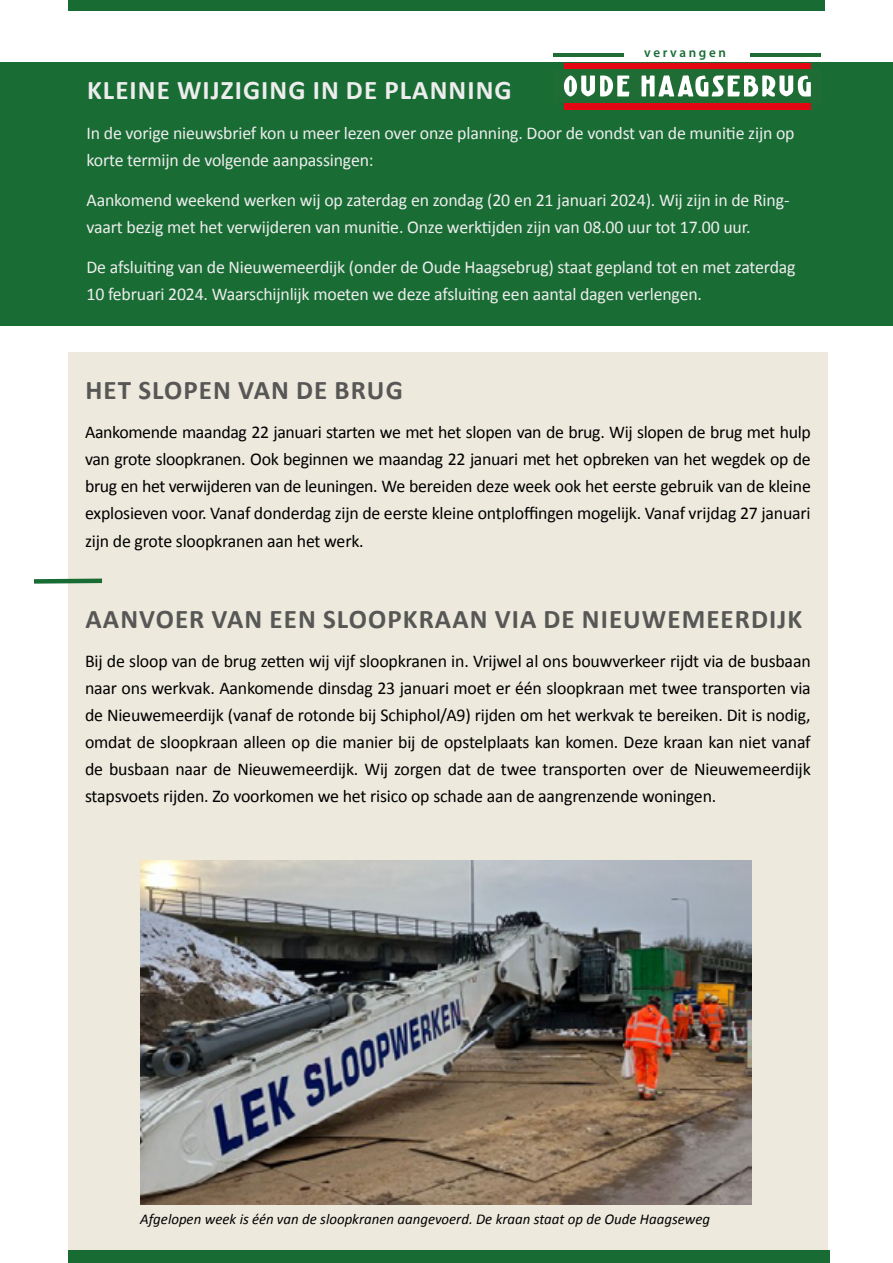
<style>
.page{position:relative;width:893px;height:1263px;background:#fff}
.page>*{position:absolute;margin:0;border:0;box-sizing:border-box;transform-origin:0 0}
.t1{font:700 27px "Calibri";letter-spacing:.04em;color:#575756}
.t2{font:700 27px "Calibri";letter-spacing:.04em;color:#ededed}
.t3{font:18px/27px "Calibri";letter-spacing:-.01em;color:#000;text-align:justify}
.t4{font:18px/27px "Calibri";letter-spacing:-.01em;color:#ededed}
.t5{font:italic 15px "Calibri";color:#000}
.t6{font:600 13.5px "Myriad Pro";letter-spacing:.2em;color:#1a6c37}
</style>
<div class="page">
<div style="left:68px;top:0;width:757px;height:11px;background:#196b34"></div>
<div style="left:68px;top:353px;width:760px;height:910px;background:#ede9dd"></div>
<div style="left:68px;top:1250px;width:761px;height:13px;background:#196b34"></div>
<div style="left:70px;top:62px;width:753px;height:264px;background:#1a6c35"></div>
<div style="left:823px;top:62px;width:70px;height:264px;background:#1a6c35"></div>
<div style="left:0;top:62px;width:70px;height:264px;background:#1a6c35"></div>
<svg style="left:34px;top:578px;width:68px;height:6px"></svg>
<hr style="left:553px;top:53px;width:268px;height:3px;background:#1f6c34">
<div style="left:625px;top:47px;width:125px;height:14px;background:#fff"></div>
<div style="left:564px;top:63px;width:247px;height:46px;background:#e30613"></div>
<div style="left:553px;top:69px;width:268px;height:34px;background:#1f6c34"></div>
<svg style="left:564px;top:75px;width:65px;height:22px"></svg>
<svg style="left:641px;top:75px;width:170px;height:22px"></svg>
<img style="left:140px;top:860px;width:611px;height:345px">
<p class="t6" style="left:644px;top:44px;width:83px">vervangen</p>
<h1 class="t2" style="left:87px;top:71px;width:426px">KLEINE WIJZIGING IN DE PLANNING</h1>
<p class="t4" style="left:87px;top:119px;width:710px">In de vorige nieuwsbrief kon u meer lezen over onze planning. Door de vondst van de munitie zijn op korte termijn de volgende aanpassingen:</p>
<p class="t4" style="left:87px;top:186px;width:704px">Aankomend weekend werken wij op zaterdag en zondag (20 en 21 januari 2024). Wij zijn in de Ring&shy;vaart bezig met het verwijderen van munitie. Onze werktijden zijn van 08.00 uur tot 17.00 uur.</p>
<p class="t4" style="left:87px;top:253px;width:711px">De afsluiting van de Nieuwemeerdijk (onder de Oude Haagsebrug) staat gepland tot en met zaterdag<br>10 februari 2024. Waarschijnlijk moeten we deze afsluiting een aantal dagen verlengen.</p>
<h1 class="t1" style="left:86px;top:371px;width:319px">HET SLOPEN VAN DE BRUG</h1>
<p class="t3" style="left:85px;top:418px;width:727px">Aankomende maandag 22 januari starten we met het slopen van de brug. Wij slopen de brug met hulp van grote sloopkranen. Ook beginnen we maandag 22 januari met het opbreken van het wegdek op de brug en het verwijderen van de leuningen. We bereiden deze week ook het eerste gebruik van de kleine explosieven voor. Vanaf donderdag zijn de eerste kleine ontploffingen mogelijk. Vanaf vrijdag 27 januari zijn de grote sloopkranen aan het werk.</p>
<h1 class="t1" style="left:86px;top:599px;width:718px">AANVOER VAN EEN SLOOPKRAAN VIA DE NIEUWEMEERDIJK</h1>
<p class="t3" style="left:85px;top:647px;width:727px">Bij de sloop van de brug zetten wij vijf sloopkranen in. Vrijwel al ons bouwverkeer rijdt via de busbaan naar ons werkvak. Aankomende dinsdag 23 januari moet er één sloopkraan met twee transporten via de Nieuwemeerdijk (vanaf de rotonde bij Schiphol/A9) rijden om het werkvak te bereiken. Dit is nodig, omdat de sloopkraan alleen op die manier bij de opstelplaats kan komen. Deze kraan kan niet vanaf de busbaan naar de Nieuwemeerdijk. Wij zorgen dat de twee transporten over de Nieuwemeerdijk stapsvoets rijden. Zo voorkomen we het risico op schade aan de aangrenzende woningen.</p>
<p class="t5" style="left:140px;top:1209px;width:571px">Afgelopen week is één van de sloopkranen aangevoerd. De kraan staat op de Oude Haagseweg</p>
</div>
